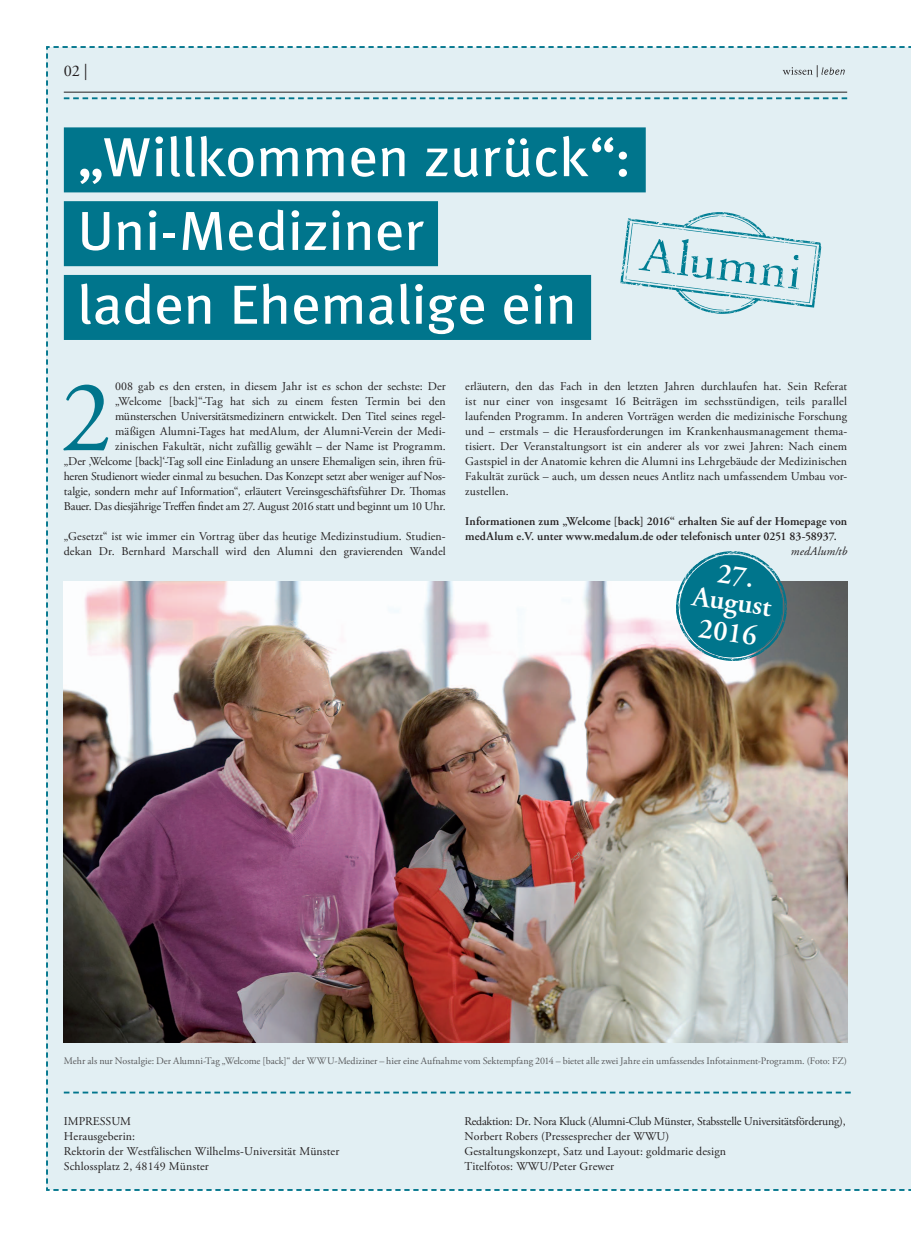
<style>
.page{position:relative;width:911px;height:1237px;background:#fff}
.page>*{position:absolute;margin:0;border:0;box-sizing:border-box;transform-origin:0 0}
.t1{font:102.38px "Adobe Garamond Pro";color:#00758c}
.t2{font:55px/73.8px "Meta OT";letter-spacing:-.015em;color:#fff;scale:1.06 1}
.t3{font:600 28.62px/26px "Adobe Garamond Pro";color:#fff;text-align:center}
.t4{font:16.25px "Adobe Garamond Pro";color:#231f20}
.t5{font:11.88px/15px "Adobe Garamond Pro";letter-spacing:.005em;color:#231f20}
.t6{font:11.88px/15px "Adobe Garamond Pro";letter-spacing:-.015em;color:#231f20;text-align:right}
.t7{font:600 11.88px/15px "Adobe Garamond Pro";letter-spacing:.005em;color:#231f20}
.t8{font:italic 11.88px "Adobe Garamond Pro";letter-spacing:.01em;color:#231f20}
.t9{font:10px "Adobe Garamond Pro";color:#57585a}
</style>
<div class="page">
<img style="left:46px;top:46px;width:860px;height:1145px">
<h3 class="t4" style="left:64px;top:61px;width:25px">02 |</h3>
<h2 class="t2" style="left:77px;top:120px;width:525px">„Willkommen zurück“:<br>Uni-Mediziner<br>laden Ehemalige ein</h2>
<h1 class="t1" style="left:61px;top:356px;width:53px">2</h1>
<p class="t5" style="left:115px;top:379px;width:332px">008 gab es den ersten, in diesem Jahr ist es schon der sechste: Der</p>
<p class="t5" style="left:115px;top:394px;width:332px">„Welcome [back]“-Tag hat sich zu einem festen Termin bei den</p>
<p class="t6" style="left:115px;top:409px;width:332px">münsterschen Universitätsmedizinern entwickelt. Den Titel seines regel-</p>
<p class="t5" style="left:115px;top:424px;width:332px">mäßigen Alumni-Tages hat medAlum, der Alumni-Verein der Medi-</p>
<p class="t5" style="left:115px;top:439px;width:332px">zinischen Fakultät, nicht zufällig gewählt – der Name ist Programm.</p>
<p class="t5" style="left:64px;top:454px;width:383px">„Der ‚Welcome [back]‘-Tag soll eine Einladung an unsere Ehemaligen sein, ihren frü-</p>
<p class="t6" style="left:64px;top:469px;width:383px">heren Studienort wieder einmal zu besuchen. Das Konzept setzt aber weniger auf Nos-</p>
<p class="t5" style="left:64px;top:484px;width:343px">talgie, sondern mehr auf Information“, erläutert Vereinsgeschäftsführer Dr.</p>
<p class="t6" style="left:64px;top:484px;width:383px">omas<br>Bauer. Das diesjährige Treffen findet am 27. August 2016 statt und beginnt um 10 Uhr.</p>
<p class="t5" style="left:64px;top:529px;width:383px">„Gesetzt“ ist wie immer ein Vortrag über das heutige Medizinstudium. Studien&shy;dekan Dr. Bernhard Marschall wird den Alumni den gravierenden Wandel</p>
<p class="t5" style="left:465px;top:379px;width:383px;text-align:justify">erläutern, den das Fach in den letzten Jahren durchlaufen hat. Sein Referat ist nur einer von insgesamt 16 Beiträgen im sechsstündigen, teils parallel laufenden Programm. In anderen Vorträgen werden die medizinische Forschung und – erstmals – die Herausforderungen im Krankenhausmanagement thema&shy;tisiert. Der Veranstaltungsort ist ein anderer als vor zwei Jahren: Nach einem Gastspiel in der Anatomie kehren die Alumni ins Lehrgebäude der Medizinischen Fakultät zurück – auch, um dessen neues Antlitz nach umfassendem Umbau vor&shy;zustellen.</p>
<p class="t7" style="left:465px;top:514px;width:383px">Informationen zum „Welcome [back] 2016“ erhalten Sie auf der Homepage von medAlum e.V. unter www.medalum.de oder telefonisch unter 0251 83-58937.</p>
<p class="t8" style="left:791px;top:544px;width:58px">medAlum/tb</p>
<h3 class="t3" style="left:698px;top:558px;width:81px;rotate:8deg">27.<br>August</h3>
<h3 class="t3" style="left:700px;top:615px;width:60px;rotate:8deg">2016</h3>
<p class="t9" style="left:64px;top:1054px;width:784px">Mehr als nur Nostalgie: Der Alumni-Tag „Welcome [back]“ der WWU-Mediziner – hier eine Aufnahme vom Sektempfang 2014 – bietet alle zwei Jahre ein umfassendes Infotainment-Programm. (Foto: FZ)</p>
<p class="t5" style="left:64px;top:1114px;width:277px">IMPRESSUM<br>Herausgeberin:<br>Rektorin der Westfälischen Wilhelms-Universität Münster<br>Schlossplatz 2, 48149 Münster</p>
<p class="t5" style="left:464px;top:1114px;width:383px">Redaktion: Dr. Nora Kluck (Alumni-Club Münster, Stabsstelle Universitätsförderung), Norbert Robers (Pressesprecher der WWU)<br>Gestaltungskonzept, Satz und Layout: goldmarie design<br>Titelfotos: WWU/Peter Grewer</p>
</div>
